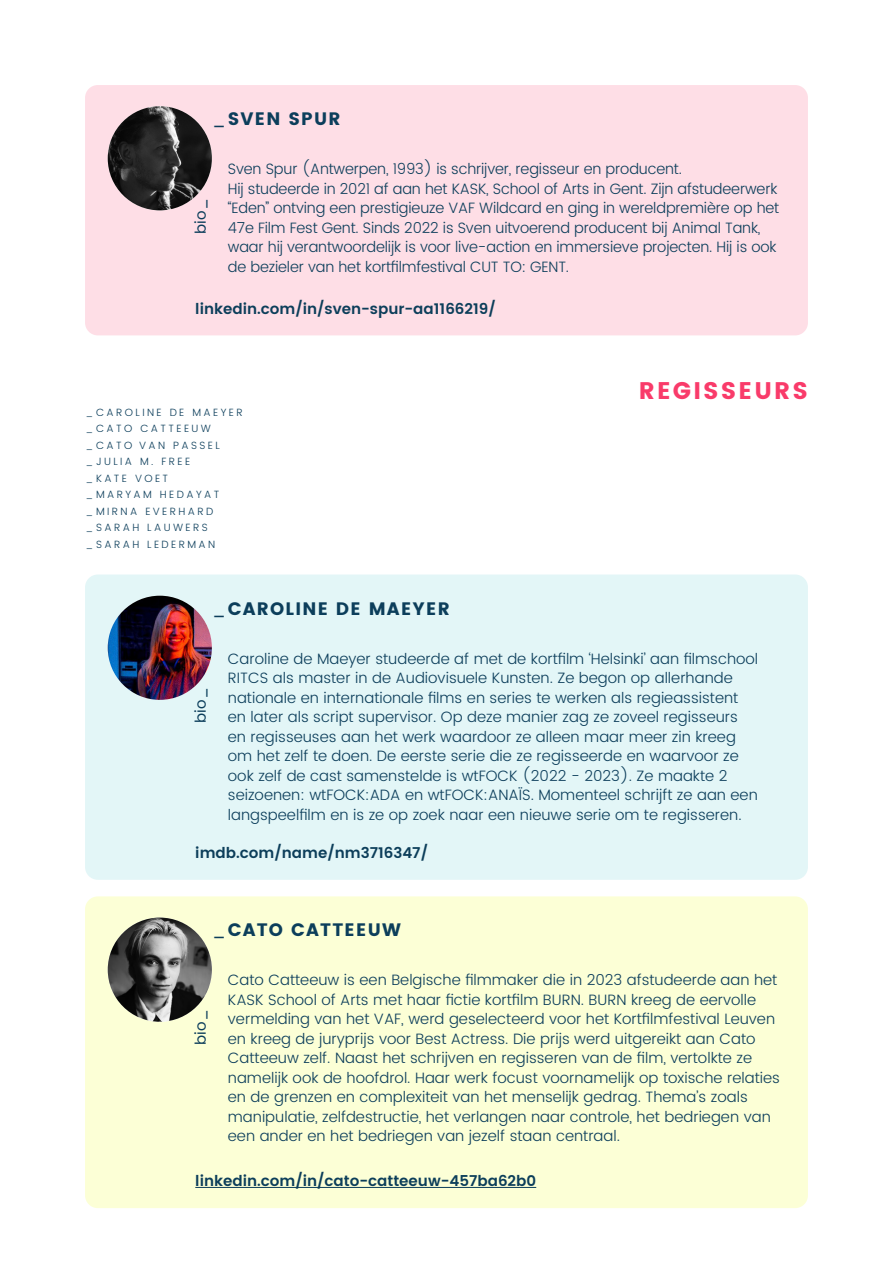
<style>
.page{position:relative;width:893px;height:1263px;background:#fff}
.page>*{position:absolute;margin:0;border:0;box-sizing:border-box;transform-origin:0 0}
.t1{font:700 24px "Poppins";letter-spacing:.09em;color:#f93b6a}
.t2{font:700 18px "Poppins";letter-spacing:.07em;color:#0c3e5b}
.t3{font:300 15px/19.5px "Poppins";color:#0c3e5b}
.t4{font:600 15px "Poppins";color:#0c3e5a}
.t5{font:15px "Poppins";letter-spacing:.02em;color:#0c3e5b}
.t6{font:300 10.5px/16.5px "Poppins";letter-spacing:.23em;color:#0c3e5b}
.s1{font-weight:400}
</style>
<div class="page">
<div style="left:85px;top:85px;width:723px;height:250px;background:#fedee6;border-radius:13px"></div>
<div style="left:85px;top:574px;width:723px;height:306px;background:#e3f6f7;border-radius:13px"></div>
<img style="left:108px;top:106px;width:104px;height:104px;border-radius:52px">
<img style="left:108px;top:596px;width:104px;height:104px;border-radius:52px">
<div style="left:85px;top:896px;width:723px;height:312px;background:#fcffd6;border-radius:13px"></div>
<img style="left:108px;top:917px;width:104px;height:105px;border-radius:52px">
<hr style="left:195px;top:1187px;width:341px;height:1px;background:#0c3e5a">
<p class="t2" style="left:212px;top:108px;width:130px"><span class="s1">_</span>SVEN SPUR</p>
<p class="t5" style="left:190px;top:234px;width:38px;rotate:-90deg">bio_</p>
<p class="t3" style="left:228px;top:160px;width:553px">Sven Spur (Antwerpen, 1993) is schrijver, regisseur en producent.<br>Hij studeerde in 2021 af aan het KASK, School of Arts in Gent. Zijn afstudeerwerk “Eden” ontving een prestigieuze VAF Wildcard en ging in wereldpremière op het 47e Film Fest Gent. Sinds 2022 is Sven uitvoerend producent bij Animal Tank, waar hij verantwoordelijk is voor live-action en immersieve projecten. Hij is ook de bezieler van het kortfilmfestival CUT TO: GENT.</p>
<p class="t4" style="left:195px;top:297px;width:302px">linkedin.com/in/sven-spur-aa1166219/</p>
<p class="t6" style="left:85px;top:404px;width:159px">_CAROLINE DE MAEYER _CATO CATTEEUW _CATO VAN PASSEL _JULIA M. FREE<br>_KATE VOET<br>_MARYAM HEDAYAT _MIRNA EVERHARD _SARAH LAUWERS _SARAH LEDERMAN</p>
<p class="t2" style="left:212px;top:598px;width:239px"><span class="s1">_</span>CAROLINE DE MAEYER</p>
<h1 class="t1" style="left:639px;top:377px;width:171px">REGISSEURS</h1>
<p class="t5" style="left:190px;top:723px;width:38px;rotate:-90deg">bio_</p>
<p class="t3" style="left:228px;top:649px;width:532px">Caroline de Maeyer studeerde af met de kortfilm ‘Helsinki’ aan filmschool RITCS als master in de Audiovisuele Kunsten. Ze begon op allerhande nationale en internationale films en series te werken als regieassistent en later als script supervisor. Op deze manier zag ze zoveel regisseurs en regisseuses aan het werk waardoor ze alleen maar meer zin kreeg om het zelf te doen. De eerste serie die ze regisseerde en waarvoor ze ook zelf de cast samenstelde is wtFOCK (2022 - 2023). Ze maakte 2 seizoenen: wtFOCK:ADA en wtFOCK:ANAÏS. Momenteel schrijft ze aan een langspeelfilm en is ze op zoek naar een nieuwe serie om te regisseren.</p>
<p class="t4" style="left:195px;top:841px;width:234px">imdb.com/name/nm3716347/</p>
<p class="t2" style="left:212px;top:920px;width:191px"><span class="s1">_</span>CATO CATTEEUW</p>
<p class="t5" style="left:190px;top:1045px;width:38px;rotate:-90deg">bio_</p>
<p class="t3" style="left:228px;top:971px;width:554px">Cato Catteeuw is een Belgische filmmaker die in 2023 afstudeerde aan het KASK School of Arts met haar fictie kortfilm BURN. BURN kreeg de eervolle vermelding van het VAF, werd geselecteerd voor het Kortfilmfestival Leuven en kreeg de juryprijs voor Best Actress. Die prijs werd uitgereikt aan Cato Catteeuw zelf. Naast het schrijven en regisseren van de film, vertolkte ze namelijk ook de hoofdrol. Haar werk focust voornamelijk op toxische relaties en de grenzen en complexiteit van het menselijk gedrag. Thema’s zoals manipulatie, zelfdestructie, het verlangen naar controle, het bedriegen van een ander en het bedriegen van jezelf staan centraal.</p>
<p class="t4" style="left:195px;top:1170px;width:342px">linkedin.com/in/cato-catteeuw-457ba62b0</p>
</div>
